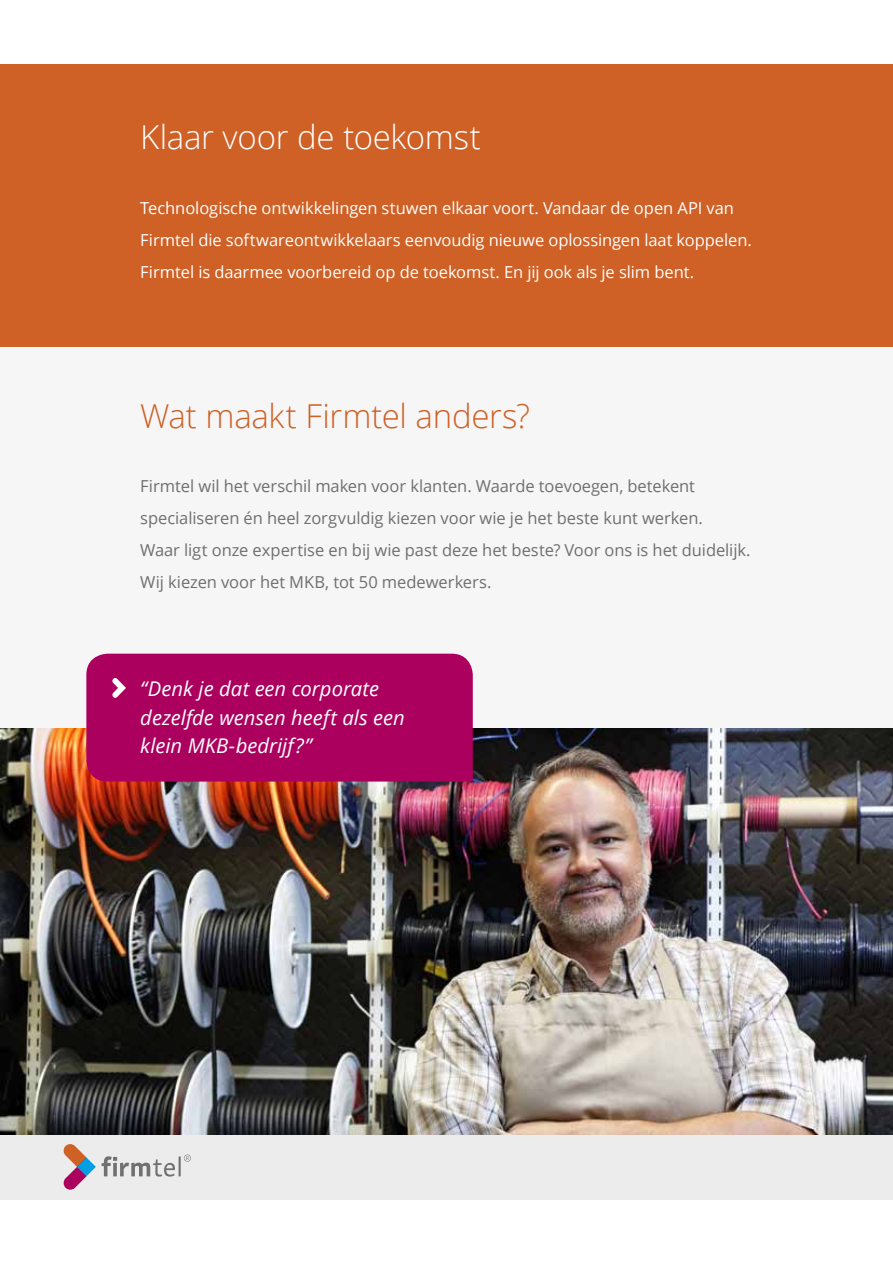
<style>
.page{position:relative;width:893px;height:1263px;background:#fff}
.page>*{position:absolute;margin:0;border:0;box-sizing:border-box;transform-origin:0 0}
.t1{font:300 33px "Open Sans";letter-spacing:-.01em;color:#cf6026}
.t2{font:300 33px "Open Sans";letter-spacing:-.01em;color:#fff}
.t3{font:italic 20.25px/28.5px "Open Sans";color:#fff}
.t4{font:16.5px/32px "Open Sans";letter-spacing:-.005em;color:#706f6f}
.t5{font:16.5px/32px "Open Sans";letter-spacing:-.005em;color:#fff}
</style>
<div class="page">
<img style="left:0;top:728px;width:893px;height:407px">
<div style="left:0;top:64px;width:893px;height:567px;background:#cf6026"></div>
<div style="left:0;top:348px;width:893px;height:380px;background:#f6f6f6"></div>
<div style="left:0;top:1135px;width:893px;height:64px;background:#ececec"></div>
<svg style="left:63px;top:1144px;width:33px;height:46px"></svg>
<svg style="left:102px;top:1156px;width:73px;height:20px"></svg>
<hr style="left:179px;top:1156px;width:2px;height:20px;background:#70706f">
<svg style="left:184px;top:1154px;width:7px;height:7px"></svg>
<div style="left:86px;top:654px;width:387px;height:127px;background:#ac005f"></div>
<svg style="left:112px;top:678px;width:14px;height:20px"></svg>
<h1 class="t2" style="left:140px;top:115px;width:342px">Klaar voor de toekomst</h1>
<p class="t5" style="left:140px;top:191px;width:613px">Technologische ontwikkelingen stuwen elkaar voort. Vandaar de open API van<br>Firmtel die softwareontwikkelaars eenvoudig nieuwe oplossingen laat koppelen.<br>Firmtel is daarmee voorbereid op de toekomst. En jij ook als je slim bent.</p>
<h1 class="t1" style="left:140px;top:393px;width:391px">Wat maakt Firmtel anders?</h1>
<p class="t4" style="left:140px;top:470px;width:612px">Firmtel wil het verschil maken voor klanten. Waarde toevoegen, betekent specialiseren én heel zorgvuldig kiezen voor wie je het beste kunt werken.<br>Waar ligt onze expertise en bij wie past deze het beste? Voor ons is het duidelijk.<br>Wij kiezen voor het MKB, tot 50 medewerkers.</p>
<p class="t3" style="left:140px;top:674px;width:266px">“Denk je dat een corporate dezelfde wensen heeft als een klein MKB-bedrijf?”</p>
</div>
